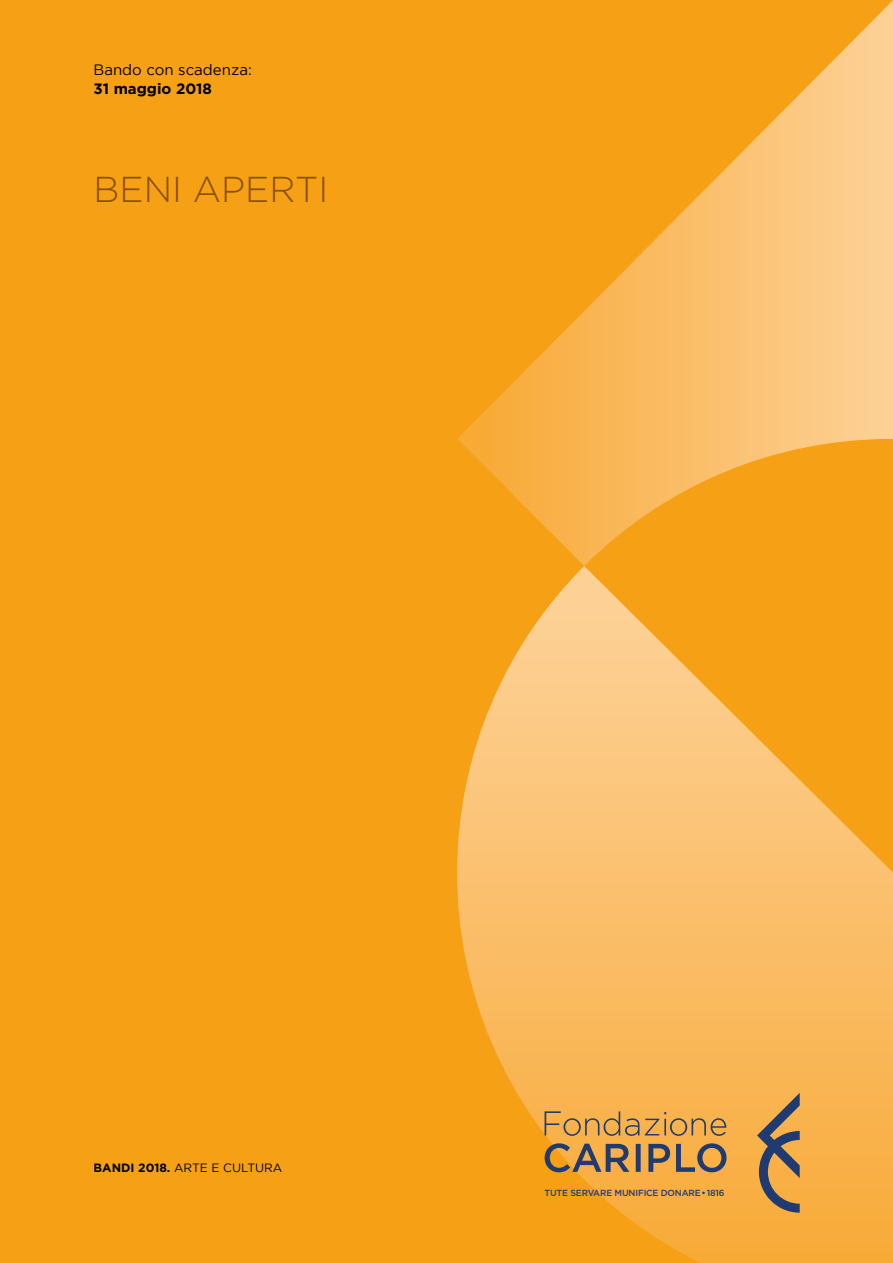
<style>
.page{position:relative;width:893px;height:1263px;background:#f6a016}
.page>*{position:absolute;margin:0;border:0;box-sizing:border-box;transform-origin:0 0}
.t1{font:300 36px "Gotham";color:#895001}
.t2{font:15px "Gotham";color:#000}
.t3{font:700 15px "Gotham";color:#000}
.t4{font:12px "Gotham";color:#000}
.t5{font:500 8.85px "Gotham";letter-spacing:-.02em;color:#1f3b71}
.s1{font-weight:700}
</style>
<div class="page">
<svg style="left:457px;top:0;width:436px;height:566px"></svg>
<svg style="left:584px;top:439px;width:309px;height:127px"></svg>
<svg style="left:457px;top:566px;width:436px;height:697px"></svg>
<svg style="left:757px;top:1093px;width:43px;height:120px;background:#a98656"></svg>
<svg style="left:545px;top:1111px;width:181px;height:61px;background:#c29352"></svg>
<h2 class="t2" style="left:94px;top:61px;width:160px">Bando con scadenza:</h2>
<h2 class="t3" style="left:94px;top:80px;width:120px">31 maggio 2018</h2>
<h1 class="t1" style="left:94px;top:170px;width:236px">BENI APERTI</h1>
<h3 class="t4" style="left:94px;top:1161px;width:190px"><span class="s1">BANDI 2018.</span> ARTE E CULTURA</h3>
<p class="t5" style="left:545px;top:1188px;width:182px">TUTE SERVARE MUNIFICE DONARE • 1816</p>
</div>
